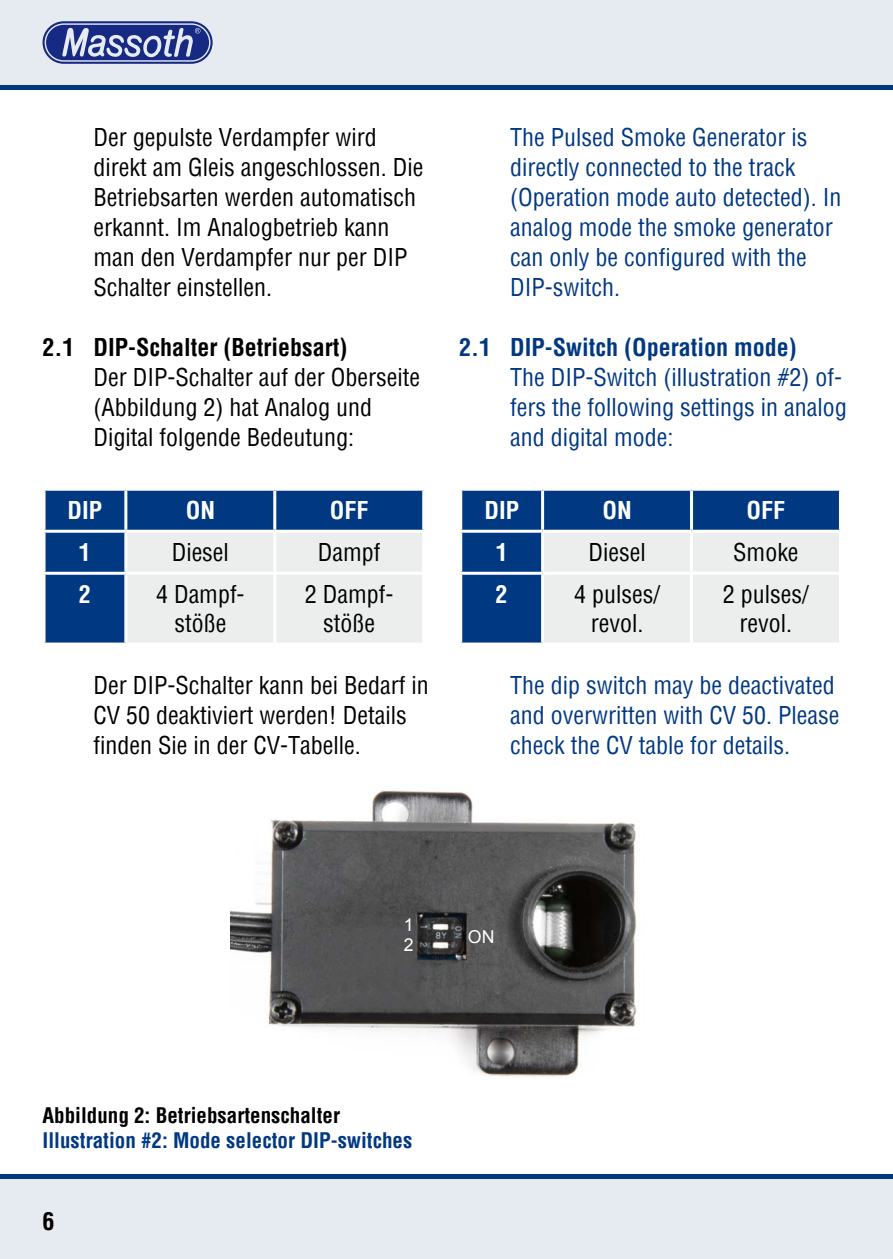
<style>
.page{position:relative;width:893px;height:1259px;background:#fff}
.page>*{position:absolute;margin:0;border:0;box-sizing:border-box;transform-origin:0 0}
.t1{font:condensed 24px/30px "Helvetica";color:#000;text-align:center}
.t2{font:condensed 24px/30px "Helvetica";color:#003882}
.t3{font:700 condensed 24px "Helvetica";color:#000}
.t4{font:700 condensed 24px "Helvetica";color:#003882}
.t5{font:700 condensed 24px "Helvetica";color:#fff}
.t6{font:700 condensed 21px "Helvetica";color:#003882}
.t7{font:700 condensed 21px "Helvetica";color:#000}
.t8{font:17.7px/20.7px "Arial";color:#fff}
</style>
<div class="page">
<div style="left:0;top:1174px;width:893px;height:85px;background:#e6ebf2"></div>
<div style="left:0;top:0;width:893px;height:85px;background:#e6ebf2"></div>
<svg style="left:43px;top:21px;width:170px;height:43px"></svg>
<hr style="left:0;top:85px;width:893px;height:4px;background:#003882">
<hr style="left:0;top:1174px;width:893px;height:4px;background:#003882">
<div style="left:46px;top:491px;width:376px;height:151px;background:#003882"></div>
<div style="left:127px;top:533px;width:295px;height:109px;background:#eceded"></div>
<hr style="left:124px;top:491px;width:3px;height:39px;background:#fff">
<hr style="left:273px;top:491px;width:3px;height:39px;background:#fff">
<hr style="left:43px;top:530px;width:83px;height:3px;background:#fff">
<hr style="left:126px;top:530px;width:149px;height:3px;background:#fff">
<hr style="left:124px;top:533px;width:3px;height:39px;background:#fff">
<hr style="left:275px;top:530px;width:150px;height:3px;background:#fff">
<hr style="left:273px;top:533px;width:3px;height:39px;background:#fff">
<hr style="left:43px;top:572px;width:83px;height:3px;background:#fff">
<hr style="left:126px;top:572px;width:149px;height:3px;background:#fff">
<hr style="left:124px;top:575px;width:3px;height:67px;background:#fff">
<hr style="left:275px;top:572px;width:150px;height:3px;background:#fff">
<hr style="left:273px;top:575px;width:3px;height:67px;background:#fff">
<div style="left:462px;top:491px;width:377px;height:151px;background:#003882"></div>
<div style="left:544px;top:533px;width:295px;height:109px;background:#eceded"></div>
<hr style="left:541px;top:491px;width:3px;height:39px;background:#fff">
<hr style="left:690px;top:491px;width:3px;height:39px;background:#fff">
<hr style="left:459px;top:530px;width:84px;height:3px;background:#fff">
<hr style="left:543px;top:530px;width:148px;height:3px;background:#fff">
<hr style="left:541px;top:533px;width:3px;height:39px;background:#fff">
<hr style="left:691px;top:530px;width:151px;height:3px;background:#fff">
<hr style="left:690px;top:533px;width:3px;height:39px;background:#fff">
<hr style="left:459px;top:572px;width:84px;height:3px;background:#fff">
<hr style="left:543px;top:572px;width:148px;height:3px;background:#fff">
<hr style="left:541px;top:575px;width:3px;height:67px;background:#fff">
<hr style="left:691px;top:572px;width:151px;height:3px;background:#fff">
<hr style="left:690px;top:575px;width:3px;height:67px;background:#fff">
<img style="left:231px;top:790px;width:406px;height:287px">
<p class="t1" style="left:94px;top:121px;width:331px;text-align:left">Der gepulste Verdampfer wird direkt am Gleis angeschlossen. Die<br>Betriebsarten werden automatisch erkannt. Im Analogbetrieb kann man den Verdampfer nur per DIP<br>Schalter einstellen.</p>
<p class="t3" style="left:43px;top:331px;width:307px">2.1 DIP-Schalter (Betriebsart)</p>
<p class="t1" style="left:94px;top:361px;width:328px;text-align:left">Der DIP-Schalter auf der Oberseite (Abbildung 2) hat Analog und<br>Digital folgende Bedeutung:</p>
<p class="t5" style="left:68px;top:494px;width:36px">DIP</p>
<p class="t5" style="left:186px;top:494px;width:31px">ON</p>
<p class="t5" style="left:330px;top:494px;width:40px">OFF</p>
<p class="t5" style="left:79px;top:536px;width:13px">1</p>
<p class="t1" style="left:172px;top:537px;width:59px">Diesel</p>
<p class="t1" style="left:318px;top:537px;width:64px">Dampf</p>
<p class="t5" style="left:79px;top:578px;width:13px">2</p>
<p class="t1" style="left:156px;top:580px;width:90px;line-height:28.8px">4 Dampf&shy;stöße</p>
<p class="t1" style="left:305px;top:580px;width:90px;line-height:28.8px">2 Dampf&shy;stöße</p>
<p class="t1" style="left:94px;top:669px;width:337px;text-align:left">Der DIP-Schalter kann bei Bedarf in<br>CV 50 deaktiviert werden! Details finden Sie in der CV-Tabelle.</p>
<p class="t2" style="left:510px;top:122px;width:333px">The Pulsed Smoke Generator is directly connected to the track (Operation mode auto detected). In analog mode the smoke generator can only be configured with the<br>DIP-switch.</p>
<p class="t4" style="left:459px;top:331px;width:339px">2.1 DIP-Switch (Operation mode)</p>
<p class="t2" style="left:510px;top:362px;width:338px">The DIP-Switch (illustration #2) of&shy;fers the following settings in analog and digital mode:</p>
<p class="t5" style="left:484px;top:494px;width:36px">DIP</p>
<p class="t5" style="left:602px;top:494px;width:31px">ON</p>
<p class="t5" style="left:747px;top:494px;width:40px">OFF</p>
<p class="t5" style="left:496px;top:536px;width:13px">1</p>
<p class="t1" style="left:588px;top:537px;width:59px">Diesel</p>
<p class="t1" style="left:733px;top:537px;width:67px">Smoke</p>
<p class="t5" style="left:496px;top:578px;width:13px">2</p>
<p class="t1" style="left:574px;top:580px;width:87px;line-height:28.8px">4 pulses/ revol.</p>
<p class="t1" style="left:723px;top:580px;width:87px;line-height:28.8px">2 pulses/ revol.</p>
<p class="t2" style="left:510px;top:669px;width:331px">The dip switch may be deactivated and overwritten with CV 50. Please check the CV table for details.</p>
<p class="t8" style="left:404px;top:914px;width:11px">1<br>2</p>
<p class="t8" style="left:468px;top:926px;width:28px">ON</p>
<p class="t7" style="left:43px;top:1101px;width:299px">Abbildung 2: Betriebsartenschalter</p>
<p class="t6" style="left:43px;top:1127px;width:371px">Illustration #2: Mode selector DIP-switches</p>
<p class="t3" style="left:43px;top:1205px;width:13px">6</p>
</div>
